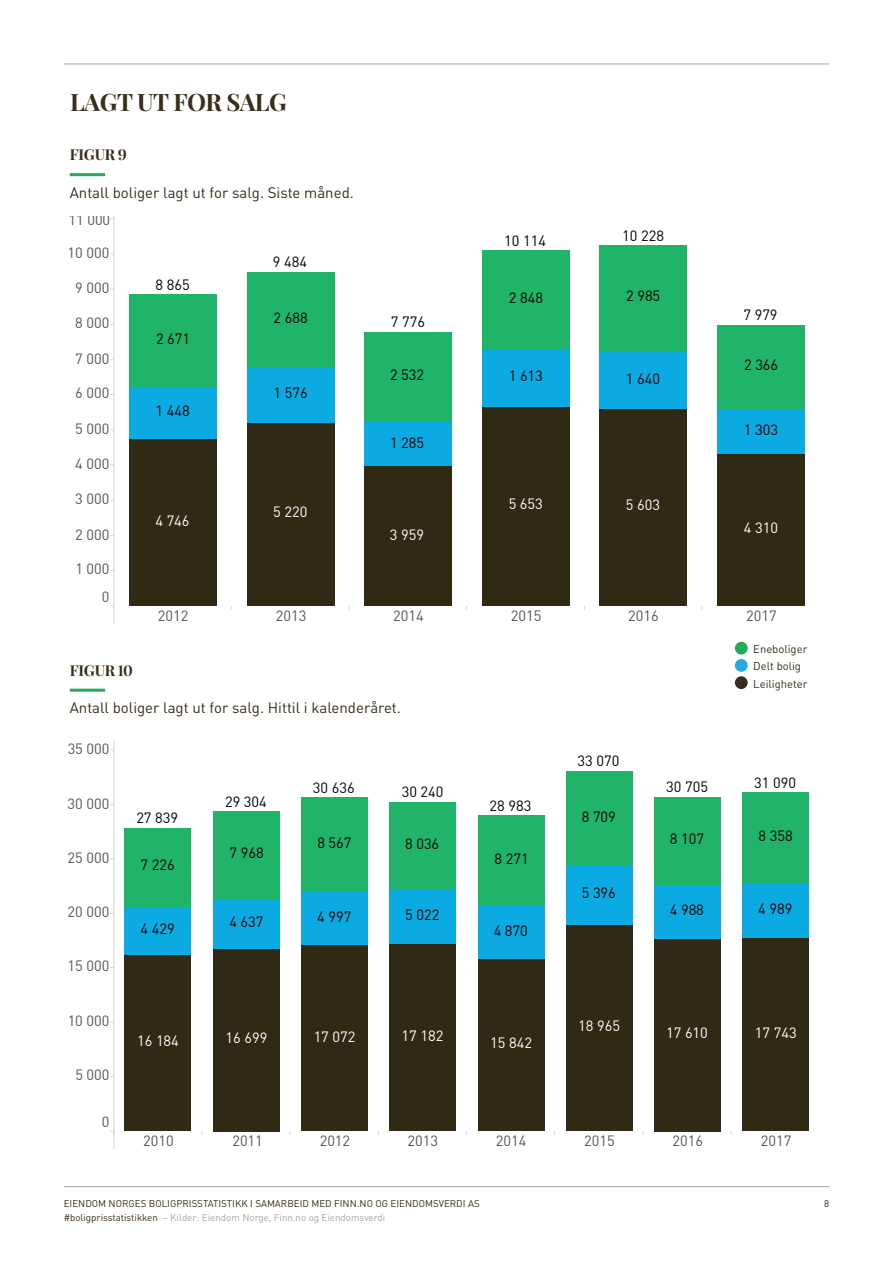
<style>
.page{position:relative;width:893px;height:1263px;background:#fff}
.page>*{position:absolute;margin:0;border:0;box-sizing:border-box;transform-origin:0 0}
.t1{font:700 24px "Playfair Display";letter-spacing:-.02em;color:#382e19}
.t2{font:15px "DIN";color:#382e19}
.t3{font:700 15px "Playfair Display";letter-spacing:-.015em;color:#382e19}
.t4{font:14.7px "DIN Offc 0 50";color:#000}
.t5{font:14.7px "DIN Offc 0 50";color:#555}
.t6{font:14.7px "DIN Offc 0 50";color:#fff}
.t7{font:11.25px/17.2px "DIN";color:#382e19}
.t8{font:9.75px/13.5px "DIN";color:#382e19}
.s1{color:#a1a5a7}
</style>
<div class="page">
<hr style="left:64px;top:1186px;width:765px;height:1px;background:#a1a5a7">
<hr style="left:64px;top:64px;width:765px;height:1px;background:#a1a5a7">
<svg style="left:110px;top:605px;width:5px;height:19px"></svg>
<div style="left:717px;top:454px;width:88px;height:152px;background:#302914"></div>
<div style="left:599px;top:408px;width:88px;height:198px;background:#302914"></div>
<div style="left:482px;top:407px;width:88px;height:199px;background:#302914"></div>
<div style="left:364px;top:466px;width:88px;height:140px;background:#302914"></div>
<div style="left:247px;top:422px;width:88px;height:184px;background:#302914"></div>
<div style="left:129px;top:438px;width:88px;height:168px;background:#302914"></div>
<div style="left:717px;top:408px;width:88px;height:46px;background:#0baae2"></div>
<div style="left:599px;top:351px;width:88px;height:57px;background:#0baae2"></div>
<div style="left:482px;top:350px;width:88px;height:57px;background:#0baae2"></div>
<div style="left:364px;top:421px;width:88px;height:45px;background:#0baae2"></div>
<div style="left:247px;top:367px;width:88px;height:55px;background:#0baae2"></div>
<div style="left:129px;top:388px;width:88px;height:50px;background:#0baae2"></div>
<div style="left:717px;top:325px;width:88px;height:83px;background:#1fb468"></div>
<div style="left:599px;top:246px;width:88px;height:105px;background:#1fb468"></div>
<div style="left:482px;top:250px;width:88px;height:100px;background:#1fb468"></div>
<div style="left:364px;top:332px;width:88px;height:89px;background:#1fb468"></div>
<div style="left:247px;top:272px;width:88px;height:95px;background:#1fb468"></div>
<div style="left:129px;top:294px;width:88px;height:94px;background:#1fb468"></div>
<hr style="left:114px;top:217px;width:1px;height:389px;background:#d7d7d7">
<svg style="left:110px;top:1130px;width:5px;height:19px"></svg>
<div style="left:743px;top:938px;width:66px;height:193px;background:#302914"></div>
<div style="left:654px;top:939px;width:66px;height:192px;background:#302914"></div>
<div style="left:566px;top:924px;width:66px;height:207px;background:#302914"></div>
<div style="left:478px;top:958px;width:66px;height:173px;background:#302914"></div>
<div style="left:389px;top:944px;width:67px;height:187px;background:#302914"></div>
<div style="left:301px;top:945px;width:67px;height:186px;background:#302914"></div>
<div style="left:213px;top:949px;width:67px;height:182px;background:#302914"></div>
<div style="left:125px;top:955px;width:66px;height:176px;background:#302914"></div>
<div style="left:743px;top:883px;width:66px;height:55px;background:#0baae2"></div>
<div style="left:654px;top:885px;width:66px;height:54px;background:#0baae2"></div>
<div style="left:566px;top:866px;width:66px;height:58px;background:#0baae2"></div>
<div style="left:478px;top:906px;width:66px;height:52px;background:#0baae2"></div>
<div style="left:389px;top:889px;width:67px;height:55px;background:#0baae2"></div>
<div style="left:301px;top:891px;width:67px;height:54px;background:#0baae2"></div>
<div style="left:213px;top:899px;width:67px;height:50px;background:#0baae2"></div>
<div style="left:125px;top:906px;width:66px;height:49px;background:#0baae2"></div>
<div style="left:743px;top:792px;width:66px;height:91px;background:#1fb468"></div>
<div style="left:654px;top:797px;width:66px;height:88px;background:#1fb468"></div>
<div style="left:566px;top:771px;width:66px;height:95px;background:#1fb468"></div>
<div style="left:478px;top:815px;width:66px;height:91px;background:#1fb468"></div>
<div style="left:389px;top:802px;width:67px;height:87px;background:#1fb468"></div>
<div style="left:301px;top:798px;width:67px;height:93px;background:#1fb468"></div>
<div style="left:213px;top:812px;width:67px;height:87px;background:#1fb468"></div>
<div style="left:125px;top:828px;width:66px;height:78px;background:#1fb468"></div>
<hr style="left:114px;top:740px;width:1px;height:391px;background:#d7d7d7">
<div style="left:735px;top:642px;width:13px;height:12px;background:#23aa5b;border-radius:50%"></div>
<div style="left:735px;top:659px;width:13px;height:13px;background:#25a9e1;border-radius:50%"></div>
<div style="left:735px;top:676px;width:13px;height:13px;background:#382e19;border-radius:50%"></div>
<hr style="left:70px;top:173px;width:35px;height:3px;background:#23aa5b">
<hr style="left:70px;top:689px;width:35px;height:3px;background:#23aa5b">
<h1 class="t1" style="left:70px;top:87px;width:218px">LAGT UT FOR SALG</h1>
<p class="t3" style="left:70px;top:145px;width:58px">FIGUR 9</p>
<p class="t2" style="left:70px;top:183px;width:286px">Antall boliger lagt ut for salg. Siste måned.</p>
<p class="t5" style="left:68px;top:210px;width:43px">11 000</p>
<p class="t5" style="left:68px;top:243px;width:43px">10 000</p>
<p class="t5" style="left:75px;top:278px;width:36px">9 000</p>
<p class="t5" style="left:75px;top:314px;width:36px">8 000</p>
<p class="t5" style="left:75px;top:349px;width:36px">7 000</p>
<p class="t5" style="left:75px;top:384px;width:36px">6 000</p>
<p class="t5" style="left:75px;top:419px;width:36px">5 000</p>
<p class="t5" style="left:75px;top:454px;width:36px">4 000</p>
<p class="t5" style="left:75px;top:490px;width:36px">3 000</p>
<p class="t5" style="left:75px;top:525px;width:36px">2 000</p>
<p class="t5" style="left:75px;top:560px;width:36px">1 000</p>
<p class="t5" style="left:102px;top:587px;width:9px">0</p>
<p class="t4" style="left:156px;top:275px;width:36px">8 865</p>
<p class="t4" style="left:156px;top:330px;width:36px">2 671</p>
<p class="t4" style="left:156px;top:402px;width:36px">1 448</p>
<p class="t6" style="left:155px;top:511px;width:36px">4 746</p>
<p class="t4" style="left:273px;top:253px;width:36px">9 484</p>
<p class="t4" style="left:274px;top:308px;width:36px">2 688</p>
<p class="t4" style="left:273px;top:383px;width:36px">1 576</p>
<p class="t6" style="left:273px;top:503px;width:36px">5 220</p>
<p class="t4" style="left:391px;top:313px;width:36px">7 776</p>
<p class="t4" style="left:390px;top:365px;width:36px">2 532</p>
<p class="t4" style="left:390px;top:433px;width:36px">1 285</p>
<p class="t6" style="left:390px;top:525px;width:36px">3 959</p>
<p class="t4" style="left:504px;top:231px;width:43px">10 114</p>
<p class="t4" style="left:622px;top:226px;width:43px">10 228</p>
<p class="t4" style="left:509px;top:289px;width:36px">2 848</p>
<p class="t4" style="left:509px;top:367px;width:36px">1 613</p>
<p class="t4" style="left:626px;top:287px;width:36px">2 985</p>
<p class="t4" style="left:626px;top:369px;width:36px">1 640</p>
<p class="t6" style="left:509px;top:495px;width:36px">5 653</p>
<p class="t6" style="left:626px;top:496px;width:36px">5 603</p>
<p class="t4" style="left:743px;top:306px;width:36px">7 979</p>
<p class="t4" style="left:744px;top:355px;width:36px">2 366</p>
<p class="t4" style="left:744px;top:420px;width:36px">1 303</p>
<p class="t6" style="left:744px;top:519px;width:36px">4 310</p>
<p class="t5" style="left:158px;top:606px;width:32px">2012</p>
<p class="t5" style="left:276px;top:606px;width:32px">2013</p>
<p class="t5" style="left:393px;top:606px;width:32px">2014</p>
<p class="t5" style="left:511px;top:606px;width:32px">2015</p>
<p class="t5" style="left:628px;top:606px;width:32px">2016</p>
<p class="t5" style="left:746px;top:606px;width:32px">2017</p>
<p class="t3" style="left:70px;top:661px;width:65px">FIGUR 10</p>
<p class="t2" style="left:70px;top:699px;width:333px">Antall boliger lagt ut for salg. Hittil i kalenderåret.</p>
<p class="t5" style="left:68px;top:739px;width:43px">35 000</p>
<p class="t5" style="left:68px;top:794px;width:43px">30 000</p>
<p class="t4" style="left:136px;top:809px;width:43px">27 839</p>
<p class="t4" style="left:225px;top:792px;width:43px">29 304</p>
<p class="t4" style="left:313px;top:779px;width:43px">30 636</p>
<p class="t4" style="left:402px;top:782px;width:43px">30 240</p>
<p class="t4" style="left:490px;top:796px;width:43px">28 983</p>
<p class="t4" style="left:578px;top:752px;width:43px">33 070</p>
<p class="t4" style="left:582px;top:807px;width:36px">8 709</p>
<p class="t7" style="left:753px;top:640px;width:56px">Eneboliger<br>Delt bolig<br>Leiligheter</p>
<p class="t4" style="left:666px;top:778px;width:43px">30 705</p>
<p class="t4" style="left:754px;top:773px;width:43px">31 090</p>
<p class="t5" style="left:68px;top:848px;width:43px">25 000</p>
<p class="t5" style="left:68px;top:903px;width:43px">20 000</p>
<p class="t5" style="left:68px;top:957px;width:43px">15 000</p>
<p class="t5" style="left:68px;top:1012px;width:43px">10 000</p>
<p class="t5" style="left:75px;top:1066px;width:36px">5 000</p>
<p class="t5" style="left:102px;top:1113px;width:9px">0</p>
<p class="t4" style="left:141px;top:856px;width:36px">7 226</p>
<p class="t4" style="left:140px;top:919px;width:36px">4 429</p>
<p class="t6" style="left:137px;top:1032px;width:43px">16 184</p>
<p class="t4" style="left:229px;top:843px;width:36px">7 968</p>
<p class="t4" style="left:229px;top:913px;width:36px">4 637</p>
<p class="t4" style="left:317px;top:833px;width:36px">8 567</p>
<p class="t4" style="left:670px;top:829px;width:36px">8 107</p>
<p class="t4" style="left:758px;top:826px;width:36px">8 358</p>
<p class="t4" style="left:405px;top:834px;width:36px">8 036</p>
<p class="t4" style="left:317px;top:907px;width:36px">4 997</p>
<p class="t4" style="left:405px;top:906px;width:36px">5 022</p>
<p class="t4" style="left:494px;top:850px;width:36px">8 271</p>
<p class="t4" style="left:494px;top:921px;width:36px">4 870</p>
<p class="t4" style="left:582px;top:883px;width:36px">5 396</p>
<p class="t4" style="left:670px;top:900px;width:36px">4 988</p>
<p class="t4" style="left:758px;top:899px;width:36px">4 989</p>
<p class="t6" style="left:578px;top:1016px;width:43px">18 965</p>
<p class="t6" style="left:226px;top:1028px;width:43px">16 699</p>
<p class="t6" style="left:666px;top:1024px;width:43px">17 610</p>
<p class="t6" style="left:314px;top:1027px;width:43px">17 072</p>
<p class="t6" style="left:402px;top:1026px;width:43px">17 182</p>
<p class="t6" style="left:490px;top:1033px;width:43px">15 842</p>
<p class="t6" style="left:755px;top:1023px;width:43px">17 743</p>
<p class="t5" style="left:143px;top:1131px;width:32px">2010</p>
<p class="t5" style="left:232px;top:1131px;width:32px">2011</p>
<p class="t5" style="left:320px;top:1131px;width:32px">2012</p>
<p class="t5" style="left:408px;top:1131px;width:32px">2013</p>
<p class="t5" style="left:496px;top:1131px;width:32px">2014</p>
<p class="t5" style="left:584px;top:1131px;width:32px">2015</p>
<p class="t5" style="left:672px;top:1131px;width:32px">2016</p>
<p class="t5" style="left:761px;top:1131px;width:32px">2017</p>
<p class="t8" style="left:64px;top:1197px;width:417px">EIENDOM NORGES BOLIGPRISSTATISTIKK I SAMARBEID MED FINN.NO OG EIENDOMSVERDI AS #boligprisstatistikken <span class="s1">– Kilder: Eiendom Norge, Finn.no og Eiendomsverdi</span></p>
<p class="t8" style="left:824px;top:1197px;width:7px">8</p>
</div>
